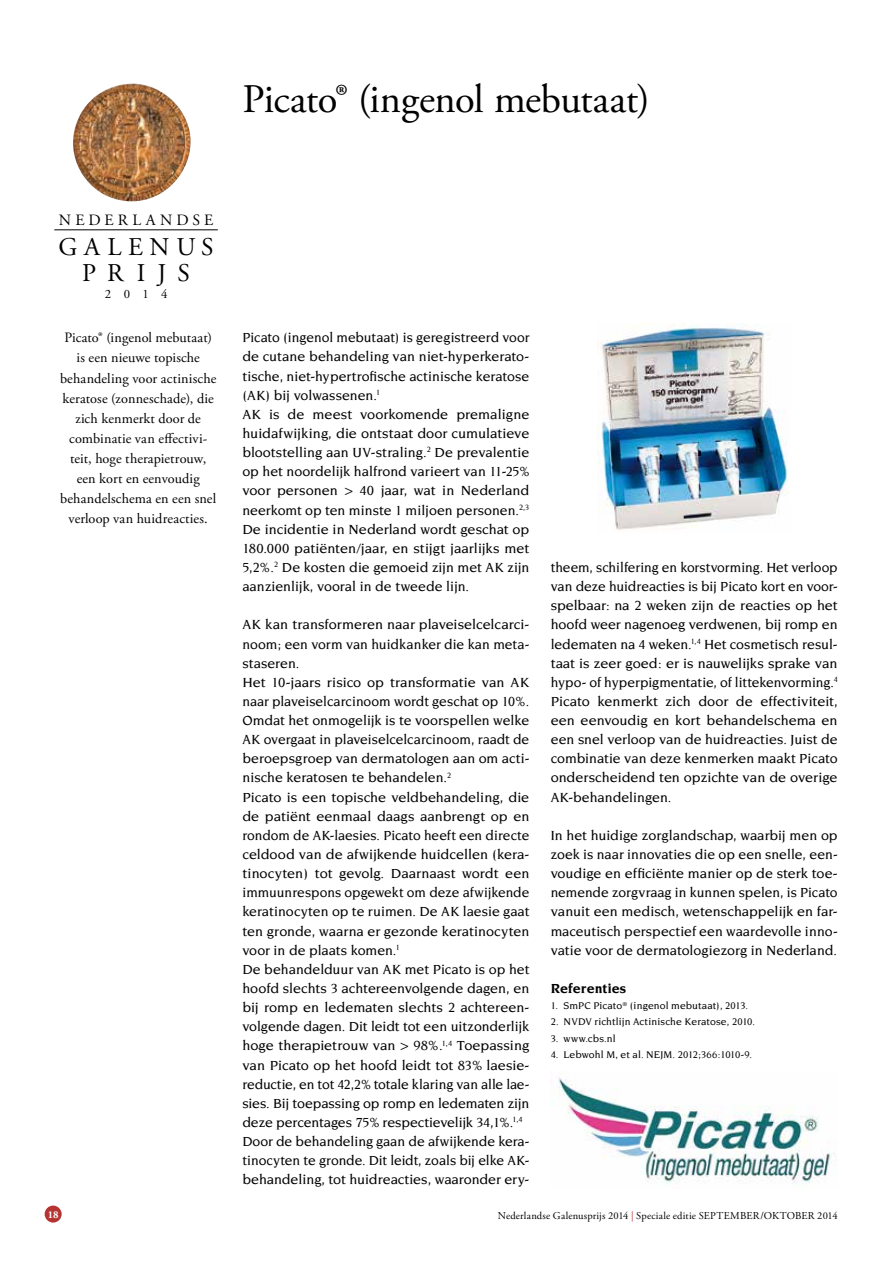
<style>
.page{position:relative;width:893px;height:1263px;background:#fff}
.page>*{position:absolute;margin:0;border:0;box-sizing:border-box;transform-origin:0 0}
.t1{font:40.5px "Adobe Garamond Pro";letter-spacing:-.015em;color:#000}
.t2{font:25.5px/26px "Adobe Garamond Pro";letter-spacing:.28em;color:#000;text-align:center}
.t3{font:15.75px "Adobe Garamond Pro";letter-spacing:.255em;color:#000}
.t4{font:500 14.25px/19.2px "Novarese";color:#000}
.t5{font:14.25px/20.1px "Adobe Garamond Pro";letter-spacing:.01em;color:#000;text-align:center}
.t6{font:700 14.25px "Novarese";letter-spacing:.005em;color:#000}
.t7{font:12.75px "Adobe Garamond Pro";color:#000}
.t8{font:500 10.5px "Novarese";letter-spacing:.01em;color:#000}
.t9{font:10.5px "Adobe Garamond Pro";letter-spacing:.02em;color:#000}
.t10{font:700 10.5px "Adobe Garamond Pro";color:#fff}
.s1{color:#b53332}
</style>
<div class="page">
<div style="left:45px;top:1205px;width:17px;height:17px;background:#b53332;border-radius:50%"></div>
<hr style="left:54px;top:229px;width:164px;height:1px;background:#000">
<img style="left:73px;top:83px;width:118px;height:118px;border-radius:58px">
<img style="left:551px;top:1077px;width:284px;height:107px">
<img style="left:598px;top:323px;width:190px;height:208px">
<h1 class="t1" style="left:242px;top:75px;width:409px">Picato® (ingenol mebutaat)</h1>
<p class="t3" style="left:59px;top:210px;width:156px">NEDERLANDSE</p>
<h2 class="t2" style="left:58px;top:234px;width:157px">GALENUS<br>PRIJS</h2>
<p class="t7" style="left:105px;top:286px;width:64px">2014</p>
<p class="t5" style="left:60px;top:328px;width:158px">Picato® (ingenol mebutaat) is een nieuwe topische behandeling voor actinische keratose (zonneschade), die zich kenmerkt door de combinatie van effectivi&shy;teit, hoge therapietrouw, een kort en eenvoudig behandelschema en een snel verloop van huidreacties.</p>
<p class="t4" style="left:242px;top:328px;width:289px">Picato (ingenol mebutaat) is geregistreerd voor de cutane behandeling van niet-hyperkerato&shy;tische, niet-hypertrofische actinische keratose (AK) bij volwassenen.<sup>1<br></sup>AK is de meest voorkomende premaligne huidafwijking, die ontstaat door cumulatieve blootstelling aan UV-straling.<sup>2</sup> De prevalentie op het noordelijk halfrond varieert van 11-25% voor personen &gt; 40 jaar, wat in Nederland neerkomt op ten minste 1 miljoen personen.<sup>2,3<br></sup>De incidentie in Nederland wordt geschat op 180.000 patiënten/jaar, en stijgt jaarlijks met 5,2%.<sup>2</sup> De kosten die gemoeid zijn met AK zijn aanzienlijk, vooral in de tweede lijn.</p>
<p class="t4" style="left:242px;top:615px;width:289px">AK kan transformeren naar plaveiselcelcarci&shy;noom; een vorm van huidkanker die kan meta&shy;staseren.<br>Het 10-jaars risico op transformatie van AK naar plaveiselcarcinoom wordt geschat op 10%.<br>Omdat het onmogelijk is te voorspellen welke AK overgaat in plaveiselcelcarcinoom, raadt de beroepsgroep van dermatologen aan om acti&shy;nische keratosen te behandelen.<sup>2<br></sup>Picato is een topische veldbehandeling, die de patiënt eenmaal daags aanbrengt op en rondom de AK-laesies. Picato heeft een directe celdood van de afwijkende huidcellen (kera&shy;tinocyten) tot gevolg. Daarnaast wordt een immuunrespons opgewekt om deze afwijkende keratinocyten op te ruimen. De AK laesie gaat ten gronde, waarna er gezonde keratinocyten voor in de plaats komen.<sup>1<br></sup>De behandelduur van AK met Picato is op het hoofd slechts 3 achtereenvolgende dagen, en bij romp en ledematen slechts 2 achtereen&shy;volgende dagen. Dit leidt tot een uitzonderlijk hoge therapietrouw van &gt; 98%.<sup>1,4</sup> Toepassing van Picato op het hoofd leidt tot 83% laesie&shy;reductie, en tot 42,2% totale klaring van alle lae&shy;sies. Bij toepassing op romp en ledematen zijn deze percentages 75% respectievelijk 34,1%.<sup>1,4<br></sup>Door de behandeling gaan de afwijkende kera&shy;tinocyten te gronde. Dit leidt, zoals bij elke AK&shy;behandeling, tot huidreacties, waaronder ery-</p>
<p class="t4" style="left:551px;top:558px;width:289px;text-align:justify">theem, schilfering en korstvorming. Het verloop van deze huidreacties is bij Picato kort en voor&shy;spelbaar: na 2 weken zijn de reacties op het hoofd weer nagenoeg verdwenen, bij romp en ledematen na 4 weken.<sup>1,4</sup> Het cosmetisch resul&shy;taat is zeer goed: er is nauwelijks sprake van hypo- of hyperpigmentatie, of littekenvorming.<sup>4<br></sup>Picato kenmerkt zich door de effectiviteit, een eenvoudig en kort behandelschema en een snel verloop van de huidreacties. Juist de combinatie van deze kenmerken maakt Picato onderscheidend ten opzichte van de overige AK-behandelingen.</p>
<p class="t4" style="left:551px;top:825px;width:289px;text-align:justify">In het huidige zorglandschap, waarbij men op zoek is naar innovaties die op een snelle, een&shy;voudige en efficiënte manier op de sterk toe&shy;nemende zorgvraag in kunnen spelen, is Picato vanuit een medisch, wetenschappelijk en far&shy;maceutisch perspectief een waardevolle inno&shy;vatie voor de dermatologiezorg in Nederland.</p>
<p class="t6" style="left:551px;top:980px;width:77px">Referenties</p>
<p class="t8" style="left:551px;top:1000px;width:199px">1. SmPC Picato<sup>®</sup> (ingenol mebutaat), 2013.</p>
<p class="t8" style="left:551px;top:1016px;width:206px">2. NVDV richtlijn Actinische Keratose, 2010.</p>
<p class="t8" style="left:551px;top:1032px;width:67px">3. www.cbs.nl</p>
<p class="t8" style="left:551px;top:1049px;width:203px">4. Lebwohl M, et al. NEJM. 2012;366:1010-9.</p>
<p class="t10" style="left:48px;top:1208px;width:12px">18</p>
<p class="t9" style="left:498px;top:1209px;width:341px">Nederlandse Galenusprijs 2014 <span class="s1">|</span> Speciale editie SEPTEMBER/OKTOBER 2014</p>
</div>
